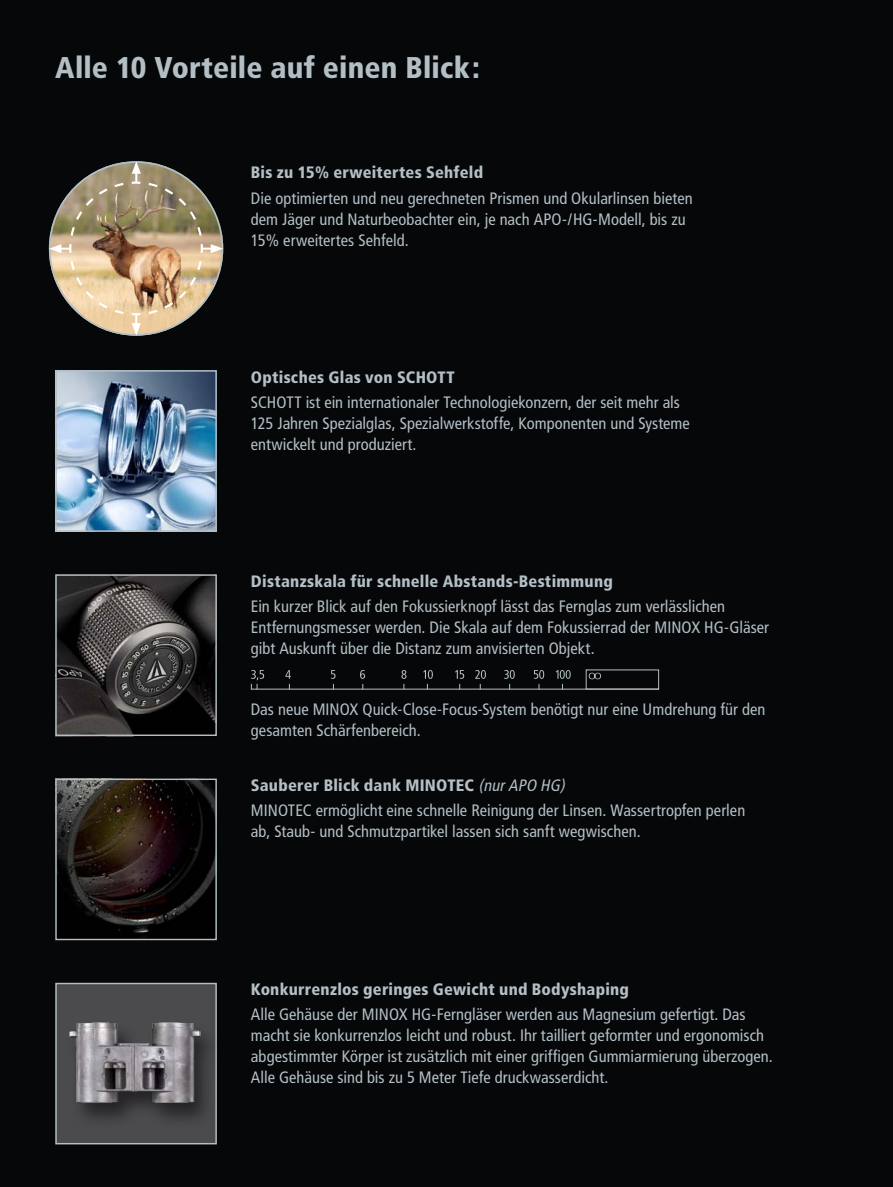
<style>
.page{position:relative;width:893px;height:1187px;background:#fff}
.page>*{position:absolute;margin:0;border:0;box-sizing:border-box;transform-origin:0 0}
.t1{font:900 condensed 30px "Frutiger";letter-spacing:.005em;color:#b3bfc5}
.t2{font:condensed 16.5px/21px "Frutiger";color:#b3bfc5}
.t3{font:900 condensed 16.5px "Frutiger";letter-spacing:.015em;color:#b3bfc5}
.s1{font-weight:900}
.s2{font-style:italic}
</style>
<div class="page">
<div style="left:0;top:0;width:893px;height:1186px;background:#050709"></div>
<img style="left:57px;top:780px;width:158px;height:153px">
<div style="left:55px;top:778px;width:162px;height:162px;border:1px solid #b3bfc5"></div>
<img style="left:57px;top:576px;width:158px;height:158px">
<div style="left:55px;top:574px;width:162px;height:162px;border:1px solid #b3bfc5"></div>
<div style="left:55px;top:982px;width:162px;height:162px;background:#4b4b4d;border:1px solid #b3bfc5"></div>
<div style="left:65px;top:1020px;width:157px;height:109px;background:#1a171c;opacity:.75"></div>
<img style="left:66px;top:1020px;width:140px;height:88px">
<img style="left:49px;top:161px;width:174px;height:174px">
<img style="left:58px;top:373px;width:156px;height:155px">
<div style="left:55px;top:370px;width:162px;height:161px;border:2px solid #b3bfc5"></div>
<hr style="left:251px;top:688px;width:408px;height:1px;background:#b3bfc5">
<svg style="left:589px;top:672px;width:12px;height:7px"></svg>
<svg style="left:556px;top:670px;width:15px;height:19px"></svg>
<svg style="left:534px;top:670px;width:10px;height:19px"></svg>
<svg style="left:504px;top:670px;width:11px;height:19px"></svg>
<svg style="left:475px;top:670px;width:11px;height:19px"></svg>
<svg style="left:455px;top:670px;width:9px;height:19px"></svg>
<svg style="left:423px;top:670px;width:10px;height:19px"></svg>
<svg style="left:401px;top:670px;width:5px;height:19px"></svg>
<svg style="left:360px;top:670px;width:5px;height:19px"></svg>
<svg style="left:331px;top:670px;width:5px;height:19px"></svg>
<svg style="left:285px;top:670px;width:6px;height:19px"></svg>
<svg style="left:251px;top:670px;width:13px;height:19px"></svg>
<h1 class="t1" style="left:55px;top:49px;width:426px">Alle 10 Vorteile auf einen Blick:</h1>
<p class="t3" style="left:251px;top:163px;width:234px">Bis zu 15% erweitertes Sehfeld</p>
<p class="t2" style="left:251px;top:187px;width:443px">Die optimierten und neu gerechneten Prismen und Okularlinsen bieten dem Jäger und Naturbeobachter ein, je nach APO-/HG-Modell, bis zu<br>15% erweitertes Sehfeld.</p>
<p class="t3" style="left:251px;top:367px;width:205px">Optisches Glas von SCHOTT</p>
<p class="t2" style="left:251px;top:391px;width:440px">SCHOTT ist ein internationaler Technologiekonzern, der seit mehr als<br>125 Jahren Spezialglas, Spezialwerkstoffe, Komponenten und Systeme entwickelt und produziert.</p>
<p class="t3" style="left:251px;top:571px;width:364px">Distanzskala für schnelle Abstands-Bestimmung</p>
<p class="t2" style="left:251px;top:596px;width:520px">Ein kurzer Blick auf den Fokussierknopf lässt das Fernglas zum verlässlichen<br>Entfernungsmesser werden. Die Skala auf dem Fokussierrad der MINOX HG-Gläser gibt Auskunft über die Distanz zum anvisierten Objekt.</p>
<p class="t2" style="left:251px;top:698px;width:516px">Das neue MINOX Quick-Close-Focus-System benötigt nur eine Umdrehung für den gesamten Schärfenbereich.</p>
<p class="t2" style="left:251px;top:772px;width:496px;line-height:25.2px"><span class="s1">Sauberer Blick dank MINOTEC</span> <span class="s2">(nurAPO HG)<br></span>MINOTEC ermöglicht eine schnelle Reinigung der Linsen. Wassertropfen perlen</p>
<p class="t2" style="left:251px;top:821px;width:391px">ab, Staub- und Schmutzpartikel lassen sich sanft wegwischen.</p>
<p class="t3" style="left:251px;top:979px;width:380px">Konkurrenzlos geringes Gewicht und Bodyshaping</p>
<p class="t2" style="left:251px;top:1004px;width:523px">Alle Gehäuse der MINOX HG-Ferngläser werden aus Magnesium gefertigt. Das macht sie konkurrenzlos leicht und robust. Ihr tailliert geformter und ergonomisch abgestimmter Körper ist zusätzlich mit einer griffigen Gummiarmierung überzogen.<br>Alle Gehäuse sind bis zu 5 Meter Tiefe druckwasserdicht.</p>
</div>
